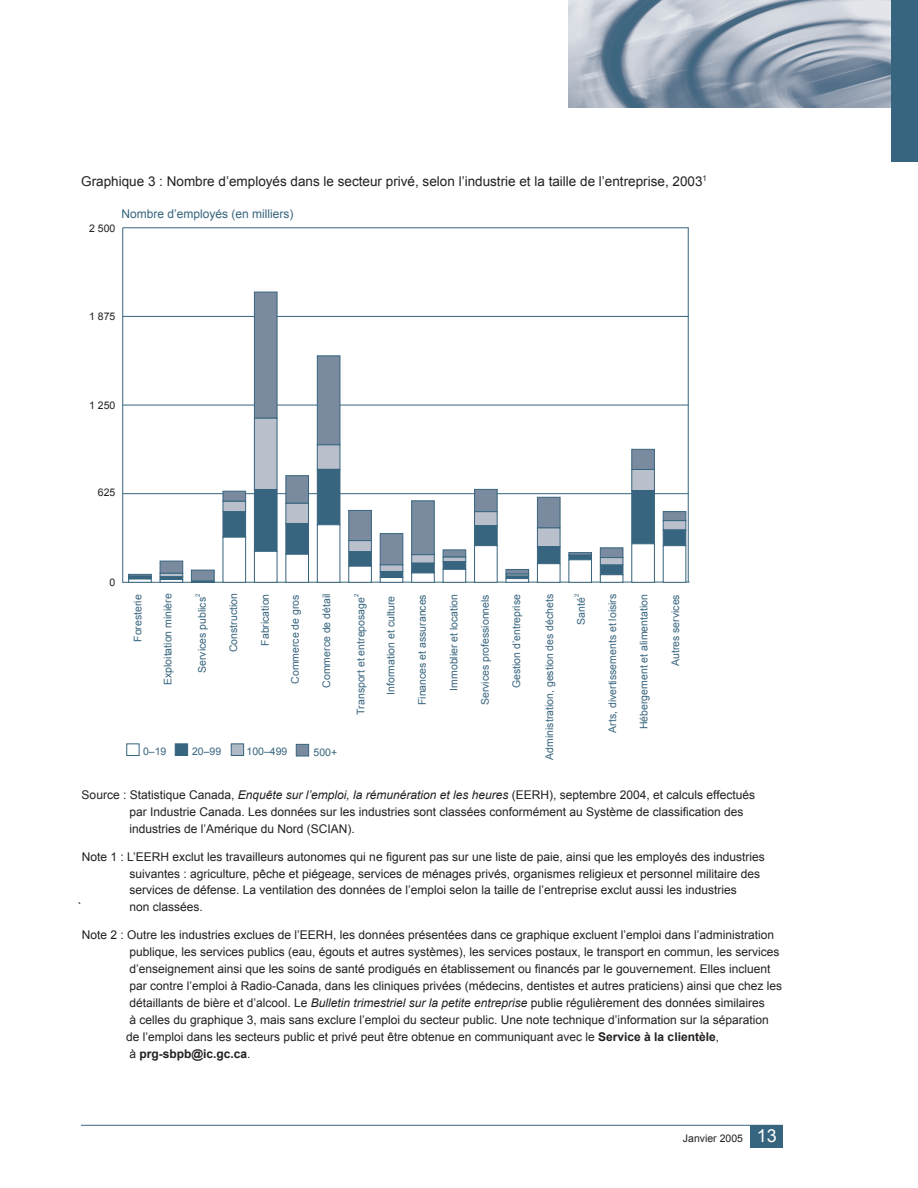
<style>
.page{position:relative;width:918px;height:1188px;background:#fff}
.page>*{position:absolute;margin:0;border:0;box-sizing:border-box;transform-origin:0 0}
.t1{font:13.5px "Arial";color:#231f20}
.t2{font:12px/16.8px "Arial";color:#231f20}
.t3{font:12px "Arial";color:#37647e}
.t4{font:10.5px "Arial";color:#37647e}
.t5{font:10.5px "Arial";color:#231f20}
.t6{font:6px "Arial";color:#37647e}
.s1{font-style:italic}
.s2{font-weight:700}
.s3{font-size:18px;color:#fff}
</style>
<div class="page">
<div style="left:751px;top:1125px;width:32px;height:23px;background:#37647e"></div>
<hr style="left:81px;top:1125px;width:702px;height:1px;background:#37647e">
<img style="left:569px;top:0;width:322px;height:108px">
<div style="left:891px;top:0;width:27px;height:162px;background:#37647e"></div>
<div style="left:296px;top:744px;width:13px;height:12px;background:#7a8b9f"></div>
<div style="left:296px;top:744px;width:13px;height:12px;border:1px solid #37647e"></div>
<div style="left:231px;top:744px;width:13px;height:11px;background:#afb8c5"></div>
<div style="left:231px;top:743px;width:13px;height:13px;border:1px solid #37647e"></div>
<div style="left:175px;top:744px;width:13px;height:11px;background:#37647e"></div>
<div style="left:175px;top:743px;width:13px;height:13px;border:1px solid #37647e"></div>
<div style="left:126px;top:743px;width:13px;height:13px;border:1px solid #37647e"></div>
<svg style="left:122px;top:227px;width:568px;height:356px"></svg>
<div style="left:191px;top:570px;width:23px;height:11px;background:#7a8b9f"></div>
<div style="left:191px;top:570px;width:23px;height:11px;border:1px solid #37647e"></div>
<p class="t1" style="left:81px;top:172px;width:627px">Graphique 3 : Nombre d’employés dans le secteur privé, selon l’industrie et la taille de l’entreprise, 2003<sup>1</sup></p>
<p class="t3" style="left:121px;top:206px;width:174px">Nombre d’employés (en milliers)</p>
<p class="t5" style="left:89px;top:221px;width:28px">2 500</p>
<p class="t5" style="left:89px;top:310px;width:28px">1 875</p>
<p class="t5" style="left:89px;top:398px;width:28px">1 250</p>
<p class="t5" style="left:98px;top:486px;width:19px">625</p>
<p class="t5" style="left:110px;top:576px;width:7px">0</p>
<p class="t4" style="left:131px;top:642px;width:49px;rotate:-90deg">Foresterie</p>
<p class="t4" style="left:161px;top:685px;width:93px;rotate:-90deg">Exploitation minière</p>
<p class="t6" style="left:194px;top:597px;width:5px;rotate:-90deg">2</p>
<p class="t4" style="left:195px;top:673px;width:77px;rotate:-90deg">Services publics</p>
<p class="t4" style="left:227px;top:652px;width:60px;rotate:-90deg">Construction</p>
<p class="t4" style="left:258px;top:646px;width:53px;rotate:-90deg">Fabrication</p>
<p class="t4" style="left:288px;top:684px;width:91px;rotate:-90deg">Commerce de gros</p>
<p class="t4" style="left:320px;top:688px;width:95px;rotate:-90deg">Commerce de détail</p>
<p class="t4" style="left:143px;top:745px;width:25px">0–19</p>
<p class="t4" style="left:192px;top:745px;width:31px">20–99</p>
<p class="t4" style="left:247px;top:745px;width:42px">100–499</p>
<p class="t4" style="left:314px;top:745px;width:25px">500+</p>
<p class="t6" style="left:353px;top:597px;width:5px;rotate:-90deg">2</p>
<p class="t4" style="left:354px;top:715px;width:119px;rotate:-90deg">Transport et entreposage</p>
<p class="t4" style="left:384px;top:695px;width:100px;rotate:-90deg">Information et culture</p>
<p class="t4" style="left:415px;top:705px;width:112px;rotate:-90deg">Finances et assurances</p>
<p class="t4" style="left:447px;top:691px;width:98px;rotate:-90deg">Immoblier et location</p>
<p class="t4" style="left:478px;top:705px;width:112px;rotate:-90deg">Services professionnels</p>
<p class="t4" style="left:510px;top:688px;width:95px;rotate:-90deg">Gestion d’entreprise</p>
<p class="t4" style="left:543px;top:760px;width:167px;rotate:-90deg">Administration, gestion des déchets</p>
<p class="t6" style="left:573px;top:597px;width:5px;rotate:-90deg">2</p>
<p class="t4" style="left:574px;top:625px;width:29px;rotate:-90deg">Santé</p>
<p class="t4" style="left:606px;top:733px;width:140px;rotate:-90deg">Arts, divertissements et loisirs</p>
<p class="t4" style="left:637px;top:729px;width:136px;rotate:-90deg">Hébergement et alimentation</p>
<p class="t4" style="left:668px;top:666px;width:73px;rotate:-90deg">Autres services</p>
<p class="t2" style="left:129px;top:786px;width:627px;text-indent:-48px">Source : Statistique Canada, <span class="s1">Enquête sur l’emploi, la rémunération et les heures</span> (EERH), septembre 2004, et calculs effectués par Industrie Canada. Les données sur les industries sont classées conformément au Système de classification des industries de l’Amérique du Nord (SCIAN).</p>
<p class="t2" style="left:129px;top:848px;width:637px;text-indent:-47px">Note 1 : L’EERH exclut les travailleurs autonomes qui ne figurent pas sur une liste de paie, ainsi que les employés des industries suivantes : agriculture, pêche et piégeage, services de ménages privés, organismes religieux et personnel militaire des services de défense. La ventilation des données de l’emploi selon la taille de l’entreprise exclut aussi les industries</p>
<p class="t2" style="left:78px;top:899px;width:5px">`</p>
<p class="t2" style="left:129px;top:899px;width:75px">non classées.</p>
<p class="t2" style="left:126px;top:927px;width:658px;text-indent:-44px">Note 2 : Outre les industries exclues de l’EERH, les données présentées dans ce graphique excluent l’emploi dans l’administration publique, les services publics (eau, égouts et autres systèmes), les services postaux, le transport en commun, les services d’enseignement ainsi que les soins de santé prodigués en établissement ou financés par le gouvernement. Elles incluent par contre l’emploi à Radio-Canada, dans les cliniques privées (médecins, dentistes et autres praticiens) ainsi que chez les détaillants de bière et d’alcool. Le <span class="s1">Bulletin trimestriel sur la petite entreprise</span> publie régulièrement des données similaires<br>à celles du graphique 3, mais sans exclure l’emploi du secteur public. Une note technique d’information sur la séparation<br>de l’emploi dans les secteurs public et privé peut être obtenue en communiquant avec le <span class="s2">Service à la clientèle</span>,<br>à <span class="s2">prg-sbpb@ic.gc.ca</span>.</p>
<p class="t5" style="left:683px;top:1132px;width:96px">Janvier 2005 <span class="s3">13</span></p>
</div>
